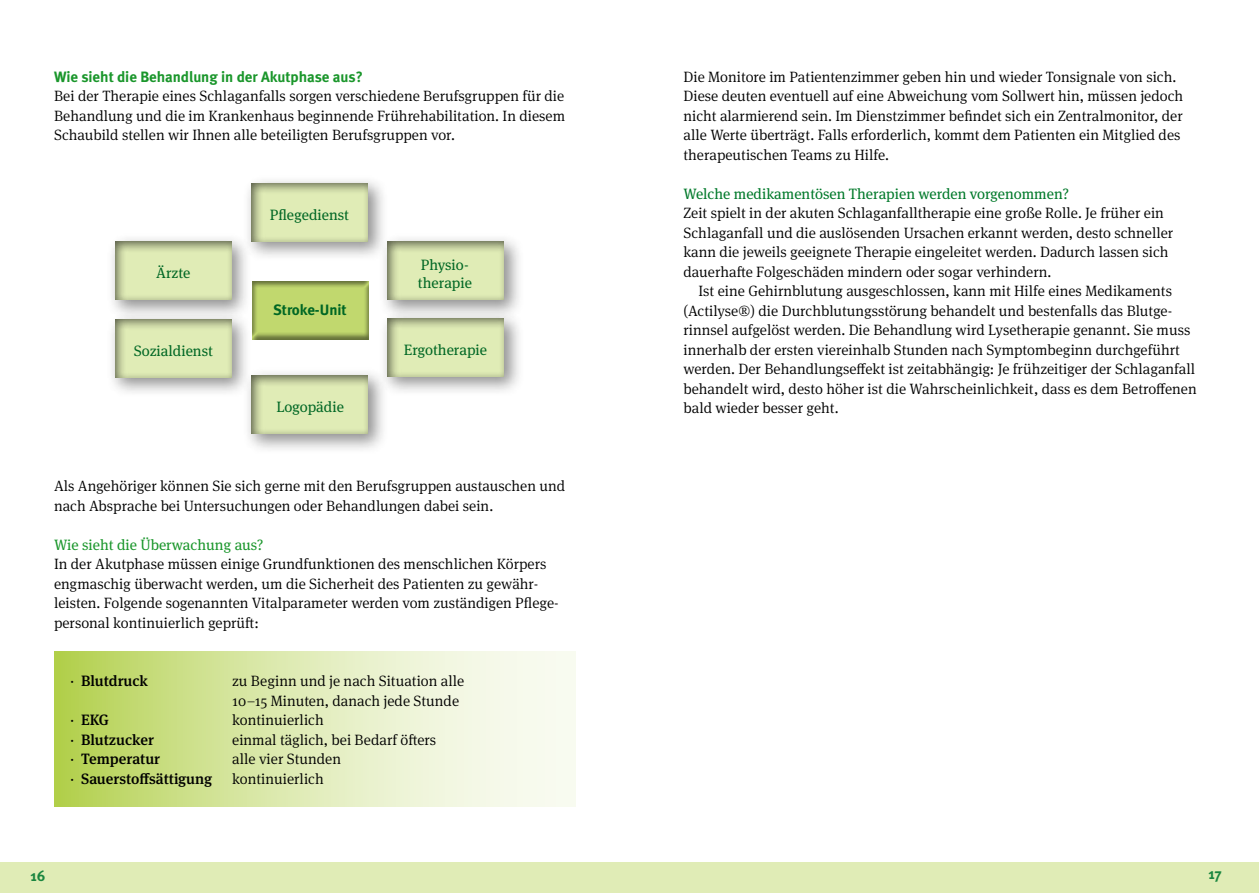
<style>
.page{position:relative;width:1259px;height:893px;background:#fff}
.page>*{position:absolute;margin:0;border:0;box-sizing:border-box;transform-origin:0 0}
.t1{font:300 15px/19.5px "Meta Serif OT";color:#000}
.t2{font:15px/18px "Meta Serif OT";color:#006724}
.t3{font:500 15px "Meta Serif OT";color:#000}
.t4{font:15px "Meta Serif OT";color:#00792a}
.t5{font:700 15px "Meta";color:#1a962b}
.t6{font:15px "Meta Serif OT";color:#1a962b}
.t7{font:700 15px "Meta";color:#006724}
.t8{font:700 15px "Meta";color:#1a863f}
.s1{font-weight:300}
</style>
<div class="page">
<div style="left:0;top:862px;width:629px;height:31px;background:#e0ecb6"></div>
<div style="left:629px;top:862px;width:630px;height:31px;background:#e0ecb6"></div>
<svg style="left:54px;top:651px;width:521px;height:155px;background:#ddeab1"></svg>
<div style="left:243px;top:175px;width:145px;height:87px;background:#000;opacity:.45"></div>
<div style="left:240px;top:178px;width:130px;height:64px;background:#000;opacity:.6"></div>
<div style="left:107px;top:311px;width:145px;height:87px;background:#000;opacity:.45"></div>
<div style="left:104px;top:314px;width:130px;height:64px;background:#000;opacity:.6"></div>
<div style="left:379px;top:233px;width:145px;height:87px;background:#000;opacity:.45"></div>
<div style="left:376px;top:236px;width:130px;height:65px;background:#000;opacity:.6"></div>
<div style="left:379px;top:310px;width:145px;height:87px;background:#000;opacity:.45"></div>
<div style="left:376px;top:313px;width:130px;height:64px;background:#000;opacity:.6"></div>
<div style="left:107px;top:233px;width:145px;height:87px;background:#000;opacity:.45"></div>
<div style="left:104px;top:236px;width:130px;height:65px;background:#000;opacity:.6"></div>
<div style="left:245px;top:275px;width:126px;height:65px;background:#000;opacity:.5"></div>
<div style="left:243px;top:367px;width:145px;height:87px;background:#000;opacity:.45"></div>
<div style="left:240px;top:370px;width:130px;height:65px;background:#000;opacity:.6"></div>
<p class="t5" style="left:54px;top:67px;width:310px">Wie sieht die Behandlung in der Akutphase aus?</p>
<p class="t1" style="left:54px;top:86px;width:512px;text-align:justify">Bei der Therapie eines Schlaganfalls sorgen verschiedene Berufsgruppen für die Behandlung und die im Krankenhaus beginnende Frührehabilitation. In diesem Schaubild stellen wir Ihnen alle beteiligten Berufsgruppen vor.</p>
<p class="t2" style="left:156px;top:264px;width:36px">Ärzte</p>
<p class="t2" style="left:134px;top:342px;width:81px">Sozialdienst</p>
<p class="t2" style="left:270px;top:206px;width:81px">Pflegedienst</p>
<p class="t7" style="left:273px;top:301px;width:75px">Stroke-Unit</p>
<p class="t2" style="left:276px;top:398px;width:69px">Logopädie</p>
<p class="t2" style="left:418px;top:256px;width:56px">Physio&shy;therapie</p>
<p class="t2" style="left:404px;top:341px;width:85px">Ergotherapie</p>
<p class="t1" style="left:54px;top:476px;width:512px">Als Angehöriger können Sie sich gerne mit den Berufsgruppen austauschen und nach Absprache bei Untersuchungen oder Behandlungen dabei sein.</p>
<p class="t6" style="left:54px;top:535px;width:211px">Wie sieht die Überwachung aus?</p>
<p class="t1" style="left:54px;top:554px;width:504px">In der Akutphase müssen einige Grundfunktionen des menschlichen Körpers engmaschig überwacht werden, um die Sicherheit des Patienten zu gewähr&shy;leisten. Folgende sogenannten Vitalparameter werden vom zuständigen Pflege&shy;personal kontinuierlich geprüft:</p>
<p class="t3" style="left:70px;top:671px;width:79px"><span class="s1">·</span> Blutdruck</p>
<p class="t1" style="left:232px;top:671px;width:234px">zu Beginn und je nach Situation alle<br>10–15 Minuten, danach jede Stunde</p>
<p class="t3" style="left:70px;top:710px;width:40px"><span class="s1">·</span> EKG</p>
<p class="t1" style="left:232px;top:710px;width:93px">kontinuierlich</p>
<p class="t3" style="left:70px;top:730px;width:85px"><span class="s1">·</span> Blutzucker</p>
<p class="t1" style="left:232px;top:730px;width:206px">einmal täglich, bei Bedarf öfters</p>
<p class="t3" style="left:70px;top:749px;width:91px"><span class="s1">·</span> Temperatur</p>
<p class="t1" style="left:232px;top:749px;width:110px">alle vier Stunden</p>
<p class="t3" style="left:70px;top:769px;width:143px"><span class="s1">·</span> Sauerstoffsättigung</p>
<p class="t1" style="left:232px;top:769px;width:93px">kontinuierlich</p>
<p class="t1" style="left:683px;top:67px;width:501px">Die Monitore im Patientenzimmer geben hin und wieder Tonsignale von sich.<br>Diese deuten eventuell auf eine Abweichung vom Sollwert hin, müssen jedoch nicht alarmierend sein. Im Dienstzimmer befindet sich ein Zentralmonitor, der alle Werte überträgt. Falls erforderlich, kommt dem Patienten ein Mitglied des therapeutischen Teams zu Hilfe.</p>
<p class="t4" style="left:683px;top:184px;width:387px">Welche medikamentösen Therapien werden vorgenommen?</p>
<p class="t1" style="left:683px;top:203px;width:491px">Zeit spielt in der akuten Schlaganfalltherapie eine große Rolle. Je früher ein Schlaganfall und die auslösenden Ursachen erkannt werden, desto schneller kann die jeweils geeignete Therapie eingeleitet werden. Dadurch lassen sich dauerhafte Folgeschäden mindern oder sogar verhindern.</p>
<p class="t1" style="left:683px;top:281px;width:515px;text-indent:15px">Ist eine Gehirnblutung ausgeschlossen, kann mit Hilfe eines Medikaments (Actilyse®) die Durchblutungsstörung behandelt und bestenfalls das Blutge&shy;rinnsel aufgelöst werden. Die Behandlung wird Lysetherapie genannt. Sie muss innerhalb der ersten viereinhalb Stunden nach Symptombeginn durchgeführt werden. Der Behandlungseffekt ist zeitabhängig: Je frühzeitiger der Schlaganfall behandelt wird, desto höher ist die Wahrscheinlichkeit, dass es dem Betroffenen bald wieder besser geht.</p>
<p class="t8" style="left:31px;top:867px;width:16px">16</p>
<p class="t8" style="left:1208px;top:865px;width:15px">17</p>
</div>
